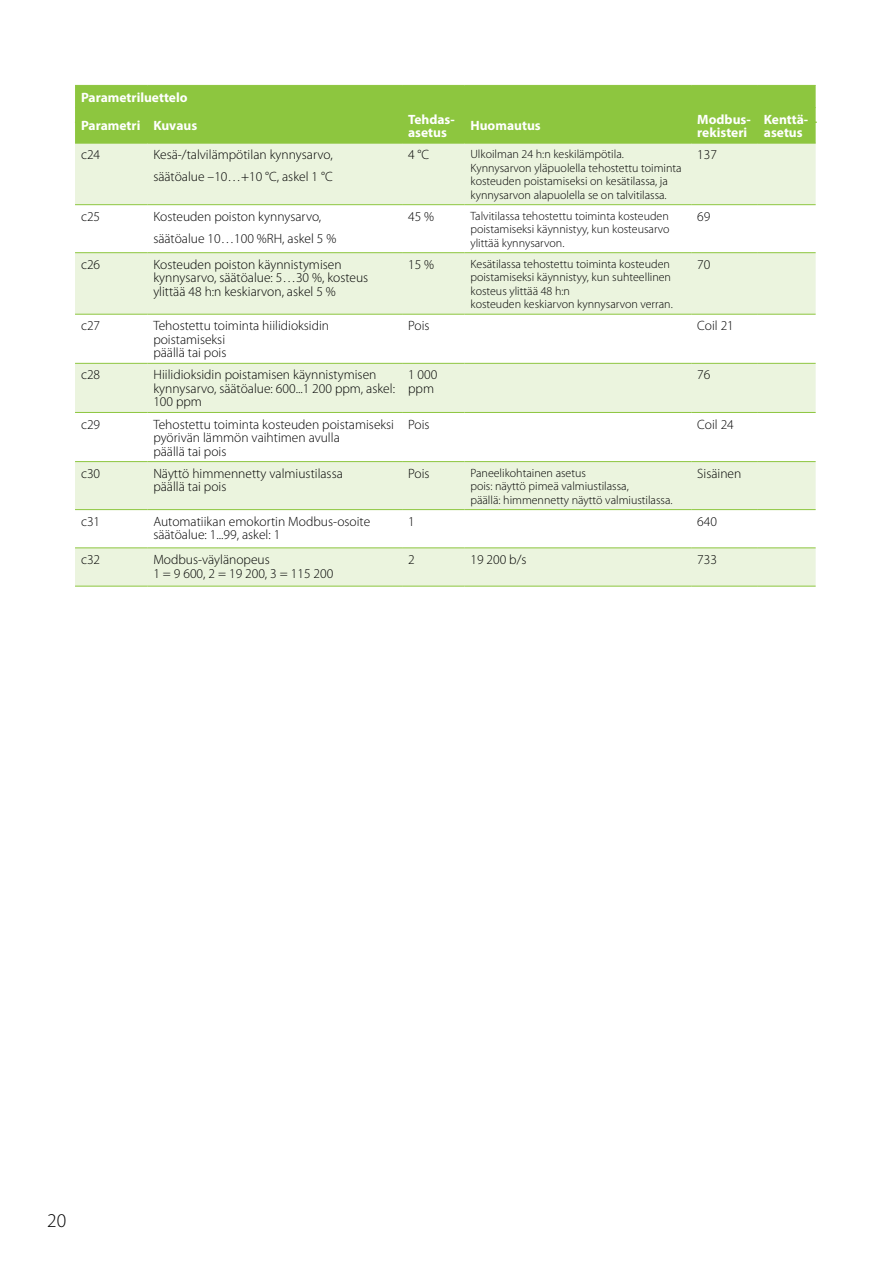
<style>
.page{position:relative;width:893px;height:1263px;background:#fff}
.page>*{position:absolute;margin:0;border:0;box-sizing:border-box;transform-origin:0 0}
.t1{font:300 19.5px "Myriad Pro";color:#000}
.t2{font:300 13.5px/13.5px "Myriad Pro";color:#000}
.t3{font:700 13.5px/13.5px "Myriad Pro";color:#fff}
.t4{font:300 12px/13.5px "Myriad Pro";color:#000}
</style>
<div class="page">
<div style="left:75px;top:86px;width:741px;height:57px;background:#8dc63f"></div>
<svg style="left:75px;top:144px;width:741px;height:442px;fill:#ebf4de"></svg>
<hr style="left:75px;top:85px;width:72px;height:1px;background:#8dc63f">
<hr style="left:147px;top:85px;width:255px;height:1px;background:#8dc63f">
<hr style="left:402px;top:85px;width:62px;height:1px;background:#8dc63f">
<hr style="left:464px;top:85px;width:227px;height:1px;background:#8dc63f">
<hr style="left:691px;top:85px;width:67px;height:1px;background:#8dc63f">
<hr style="left:758px;top:85px;width:58px;height:1px;background:#8dc63f">
<hr style="left:75px;top:107px;width:72px;height:1px;background:#8dc63f">
<hr style="left:147px;top:107px;width:255px;height:1px;background:#8dc63f">
<hr style="left:402px;top:107px;width:62px;height:1px;background:#8dc63f">
<hr style="left:464px;top:107px;width:227px;height:1px;background:#8dc63f">
<hr style="left:691px;top:107px;width:67px;height:1px;background:#8dc63f">
<hr style="left:758px;top:107px;width:58px;height:1px;background:#8dc63f">
<hr style="left:75px;top:143px;width:72px;height:1px;background:#8dc63f">
<hr style="left:147px;top:143px;width:255px;height:1px;background:#8dc63f">
<hr style="left:402px;top:143px;width:62px;height:1px;background:#8dc63f">
<hr style="left:464px;top:143px;width:227px;height:1px;background:#8dc63f">
<hr style="left:691px;top:143px;width:67px;height:1px;background:#8dc63f">
<hr style="left:758px;top:143px;width:58px;height:1px;background:#8dc63f">
<hr style="left:75px;top:204px;width:72px;height:1px;background:#8dc63f">
<hr style="left:147px;top:204px;width:255px;height:1px;background:#8dc63f">
<hr style="left:402px;top:204px;width:62px;height:1px;background:#8dc63f">
<hr style="left:464px;top:204px;width:227px;height:1px;background:#8dc63f">
<hr style="left:691px;top:204px;width:67px;height:1px;background:#8dc63f">
<hr style="left:758px;top:204px;width:58px;height:1px;background:#8dc63f">
<hr style="left:75px;top:252px;width:72px;height:1px;background:#8dc63f">
<hr style="left:147px;top:252px;width:255px;height:1px;background:#8dc63f">
<hr style="left:402px;top:252px;width:62px;height:1px;background:#8dc63f">
<hr style="left:464px;top:252px;width:227px;height:1px;background:#8dc63f">
<hr style="left:691px;top:252px;width:67px;height:1px;background:#8dc63f">
<hr style="left:758px;top:252px;width:58px;height:1px;background:#8dc63f">
<hr style="left:75px;top:314px;width:72px;height:1px;background:#8dc63f">
<hr style="left:147px;top:314px;width:255px;height:1px;background:#8dc63f">
<hr style="left:402px;top:314px;width:62px;height:1px;background:#8dc63f">
<hr style="left:464px;top:314px;width:227px;height:1px;background:#8dc63f">
<hr style="left:691px;top:314px;width:67px;height:1px;background:#8dc63f">
<hr style="left:758px;top:314px;width:58px;height:1px;background:#8dc63f">
<hr style="left:75px;top:363px;width:72px;height:1px;background:#8dc63f">
<hr style="left:147px;top:363px;width:255px;height:1px;background:#8dc63f">
<hr style="left:402px;top:363px;width:62px;height:1px;background:#8dc63f">
<hr style="left:464px;top:363px;width:227px;height:1px;background:#8dc63f">
<hr style="left:691px;top:363px;width:67px;height:1px;background:#8dc63f">
<hr style="left:758px;top:363px;width:58px;height:1px;background:#8dc63f">
<hr style="left:75px;top:412px;width:72px;height:1px;background:#8dc63f">
<hr style="left:147px;top:412px;width:255px;height:1px;background:#8dc63f">
<hr style="left:402px;top:412px;width:62px;height:1px;background:#8dc63f">
<hr style="left:464px;top:412px;width:227px;height:1px;background:#8dc63f">
<hr style="left:691px;top:412px;width:67px;height:1px;background:#8dc63f">
<hr style="left:758px;top:412px;width:58px;height:1px;background:#8dc63f">
<hr style="left:75px;top:461px;width:72px;height:1px;background:#8dc63f">
<hr style="left:147px;top:461px;width:255px;height:1px;background:#8dc63f">
<hr style="left:402px;top:461px;width:62px;height:1px;background:#8dc63f">
<hr style="left:464px;top:461px;width:227px;height:1px;background:#8dc63f">
<hr style="left:691px;top:461px;width:67px;height:1px;background:#8dc63f">
<hr style="left:758px;top:461px;width:58px;height:1px;background:#8dc63f">
<hr style="left:75px;top:509px;width:72px;height:1px;background:#8dc63f">
<hr style="left:147px;top:509px;width:255px;height:1px;background:#8dc63f">
<hr style="left:402px;top:509px;width:62px;height:1px;background:#8dc63f">
<hr style="left:464px;top:509px;width:227px;height:1px;background:#8dc63f">
<hr style="left:691px;top:509px;width:67px;height:1px;background:#8dc63f">
<hr style="left:758px;top:509px;width:58px;height:1px;background:#8dc63f">
<hr style="left:75px;top:547px;width:72px;height:1px;background:#8dc63f">
<hr style="left:147px;top:547px;width:255px;height:1px;background:#8dc63f">
<hr style="left:402px;top:547px;width:62px;height:1px;background:#8dc63f">
<hr style="left:464px;top:547px;width:227px;height:1px;background:#8dc63f">
<hr style="left:691px;top:547px;width:67px;height:1px;background:#8dc63f">
<hr style="left:758px;top:547px;width:58px;height:1px;background:#8dc63f">
<hr style="left:75px;top:586px;width:72px;height:1px;background:#8dc63f">
<hr style="left:147px;top:586px;width:255px;height:1px;background:#8dc63f">
<hr style="left:402px;top:586px;width:62px;height:1px;background:#8dc63f">
<hr style="left:464px;top:586px;width:227px;height:1px;background:#8dc63f">
<hr style="left:691px;top:586px;width:67px;height:1px;background:#8dc63f">
<hr style="left:758px;top:586px;width:58px;height:1px;background:#8dc63f">
<p class="t3" style="left:81px;top:82px;width:118px;line-height:29px">Parametriluettelo<br>Parametri Kuvaus</p>
<p class="t3" style="left:408px;top:112px;width:48px">Tehdas&shy;asetus</p>
<p class="t3" style="left:470px;top:119px;width:72px">Huomautus</p>
<p class="t3" style="left:697px;top:112px;width:55px">Modbus&shy;rekisteri</p>
<p class="t3" style="left:764px;top:112px;width:46px">Kenttä&shy;asetus</p>
<p class="t2" style="left:81px;top:148px;width:21px">c24</p>
<p class="t2" style="left:153px;top:144px;width:181px;line-height:22px">Kesä-/talvilämpötilan kynnysarvo, säätöalue –10…+10 °C, askel 1 °C</p>
<p class="t2" style="left:408px;top:148px;width:23px">4 °C</p>
<p class="t4" style="left:470px;top:147px;width:213px">Ulkoilman 24 h:n keskilämpötila.<br>Kynnysarvon yläpuolella tehostettu toiminta kosteuden poistamiseksi on kesätilassa, ja kynnysarvon alapuolella se on talvitilassa.</p>
<p class="t2" style="left:697px;top:148px;width:21px">137</p>
<p class="t2" style="left:81px;top:209px;width:21px">c25</p>
<p class="t2" style="left:153px;top:205px;width:185px;line-height:22px">Kosteuden poiston kynnysarvo, säätöalue 10…100 %RH, askel 5 %</p>
<p class="t2" style="left:408px;top:209px;width:28px">45 %</p>
<p class="t4" style="left:470px;top:209px;width:201px;text-align:justify">Talvitilassa tehostettu toiminta kosteuden poistamiseksi käynnistyy, kun kosteusarvo ylittää kynnysarvon.</p>
<p class="t2" style="left:697px;top:209px;width:15px">69</p>
<p class="t2" style="left:81px;top:257px;width:21px">c26</p>
<p class="t2" style="left:153px;top:257px;width:216px">Kosteuden poiston käynnistymisen kynnysarvo, säätöalue: 5…30 %, kosteus ylittää 48 h:n keskiarvon, askel 5 %</p>
<p class="t2" style="left:408px;top:257px;width:28px">15 %</p>
<p class="t4" style="left:470px;top:257px;width:204px">Kesätilassa tehostettu toiminta kosteuden poistamiseksi käynnistyy, kun suhteellinen kosteus ylittää 48 h:n<br>kosteuden keskiarvon kynnysarvon verran.</p>
<p class="t2" style="left:697px;top:257px;width:15px">70</p>
<p class="t2" style="left:81px;top:319px;width:21px">c27</p>
<p class="t2" style="left:153px;top:319px;width:177px">Tehostettu toiminta hiilidioksidin poistamiseksi<br>päällä tai pois</p>
<p class="t2" style="left:408px;top:319px;width:23px">Pois</p>
<p class="t2" style="left:697px;top:319px;width:38px">Coil 21</p>
<p class="t2" style="left:81px;top:368px;width:21px">c28</p>
<p class="t2" style="left:153px;top:368px;width:243px">Hiilidioksidin poistamisen käynnistymisen kynnysarvo, säätöalue: 600...1 200 ppm, askel:<br>100 ppm</p>
<p class="t2" style="left:408px;top:368px;width:31px">1 000 ppm</p>
<p class="t2" style="left:697px;top:368px;width:15px">76</p>
<p class="t2" style="left:81px;top:417px;width:21px">c29</p>
<p class="t2" style="left:153px;top:417px;width:242px">Tehostettu toiminta kosteuden poistamiseksi pyörivän lämmön vaihtimen avulla<br>päällä tai pois</p>
<p class="t2" style="left:408px;top:417px;width:23px">Pois</p>
<p class="t2" style="left:697px;top:417px;width:38px">Coil 24</p>
<p class="t2" style="left:81px;top:466px;width:21px">c30</p>
<p class="t2" style="left:153px;top:466px;width:191px">Näyttö himmennetty valmiustilassa päällä tai pois</p>
<p class="t2" style="left:408px;top:466px;width:23px">Pois</p>
<p class="t4" style="left:470px;top:466px;width:204px">Paneelikohtainen asetus<br>pois: näyttö pimeä valmiustilassa,<br>päällä: himmennetty näyttö valmiustilassa.</p>
<p class="t2" style="left:697px;top:466px;width:46px">Sisäinen</p>
<p class="t2" style="left:81px;top:514px;width:21px">c31</p>
<p class="t2" style="left:153px;top:514px;width:218px">Automatiikan emokortin Modbus-osoite säätöalue: 1...99, askel: 1</p>
<p class="t2" style="left:408px;top:514px;width:8px">1</p>
<p class="t2" style="left:697px;top:514px;width:21px">640</p>
<p class="t2" style="left:81px;top:553px;width:21px">c32</p>
<p class="t2" style="left:153px;top:553px;width:181px">Modbus-väylänopeus<br>1 = 9 600, 2 = 19 200, 3 = 115 200</p>
<p class="t2" style="left:408px;top:553px;width:8px">2</p>
<p class="t2" style="left:470px;top:553px;width:58px">19 200 b/s</p>
<p class="t2" style="left:697px;top:553px;width:21px">733</p>
<h1 class="t1" style="left:47px;top:1208px;width:21px">20</h1>
</div>
